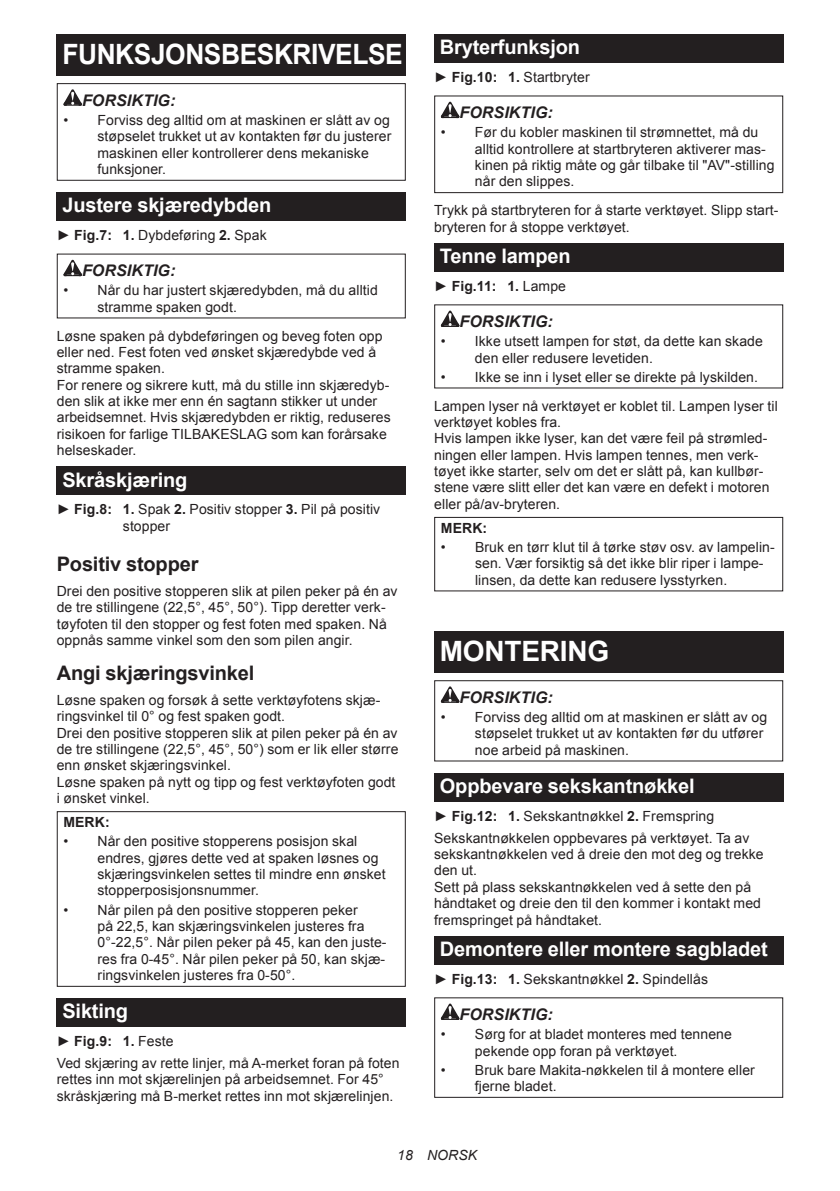
<style>
.page{position:relative;width:840px;height:1191px;background:#fff}
.page>*{position:absolute;margin:0;border:0;box-sizing:border-box;transform-origin:0 0}
.t1{font:700 28px "Arial";letter-spacing:-.015em;color:#fff;scale:.94 1}
.t2{font:700 28px "Arial";letter-spacing:-.015em;color:#fff}
.t3{font:700 20px "Arial";letter-spacing:-.01em;color:#fff}
.t4{font:700 20px "Arial";letter-spacing:-.01em;color:#231f20}
.t5{font:italic 700 16px "Arial";letter-spacing:.005em;color:#231f20}
.t6{font:14px/16.4px "Arial";letter-spacing:.005em;color:#231f20}
.t7{font:700 14px "Arial";letter-spacing:.005em;color:#231f20}
.t8{font:italic 14px "Arial";letter-spacing:.005em;color:#231f20}
.s1{font-weight:700}
.s2{font-weight:400}
</style>
<div class="page">
<div style="left:57px;top:34px;width:348px;height:41px;background:#231f20"></div>
<svg style="left:63px;top:89px;width:19px;height:17px"></svg>
<div style="left:57px;top:83px;width:348px;height:98px;border:1px solid #231f20"></div>
<div style="left:57px;top:192px;width:348px;height:29px;background:#231f20"></div>
<svg style="left:63px;top:260px;width:19px;height:16px"></svg>
<div style="left:57px;top:466px;width:348px;height:29px;background:#231f20"></div>
<div style="left:57px;top:811px;width:348px;height:175px;border:1px solid #231f20"></div>
<div style="left:57px;top:998px;width:348px;height:28px;background:#231f20"></div>
<div style="left:434px;top:34px;width:348px;height:29px;background:#231f20"></div>
<svg style="left:440px;top:102px;width:19px;height:16px"></svg>
<div style="left:434px;top:95px;width:348px;height:98px;border:1px solid #231f20"></div>
<div style="left:434px;top:243px;width:348px;height:28px;background:#231f20"></div>
<svg style="left:440px;top:310px;width:19px;height:17px"></svg>
<div style="left:434px;top:517px;width:348px;height:74px;border:1px solid #231f20"></div>
<div style="left:434px;top:631px;width:348px;height:41px;background:#231f20"></div>
<svg style="left:440px;top:686px;width:19px;height:17px"></svg>
<div style="left:434px;top:680px;width:348px;height:81px;border:1px solid #231f20"></div>
<div style="left:434px;top:773px;width:348px;height:28px;background:#231f20"></div>
<div style="left:434px;top:936px;width:348px;height:28px;background:#231f20"></div>
<svg style="left:440px;top:1003px;width:19px;height:17px"></svg>
<h1 class="t1" style="left:62px;top:35px;width:363px">FUNKSJONSBESKRIVELSE</h1>
<p class="t5" style="left:82px;top:89px;width:95px">FORSIKTIG:</p>
<p class="t6" style="left:97px;top:112px;width:295px;text-indent:-34px">• Forviss deg alltid om at maskinen er slått av og støpselet trukket ut av kontakten før du justerer maskinen eller kontrollerer dens mekaniske funksjoner.</p>
<h2 class="t3" style="left:62px;top:192px;width:210px">Justere skjæredybden</h2>
<p class="t6" style="left:57px;top:227px;width:211px">► <span class="s1">Fig.7: 1.</span> Dybdeføring <span class="s1">2.</span> Spak</p>
<p class="t5" style="left:82px;top:260px;width:95px">FORSIKTIG:</p>
<p class="t6" style="left:97px;top:282px;width:282px;text-indent:-34px">• Når du har justert skjæredybden, må du alltid stramme spaken godt.</p>
<p class="t6" style="left:57px;top:327px;width:335px">Løsne spaken på dybdeføringen og beveg foten opp eller ned. Fest foten ved ønsket skjæredybde ved å stramme spaken.<br>For renere og sikrere kutt, må du stille inn skjæredyb&shy;den slik at ikke mer enn én sagtann stikker ut under arbeidsemnet. Hvis skjæredybden er riktig, reduseres risikoen for farlige TILBAKESLAG som kan forårsake helseskader.</p>
<h2 class="t3" style="left:62px;top:466px;width:126px">Skråskjæring</h2>
<p class="t6" style="left:123px;top:501px;width:259px;text-indent:-66px">► <span class="s1">Fig.8: 1.</span> Spak <span class="s1">2.</span> Positiv stopper <span class="s1">3.</span> Pil på positiv stopper</p>
<h2 class="t4" style="left:57px;top:551px;width:143px">Positiv stopper</h2>
<p class="t6" style="left:57px;top:583px;width:342px">Drei den positive stopperen slik at pilen peker på én av de tre stillingene (22,5°, 45°, 50°). Tipp deretter verk&shy;tøyfoten til den stopper og fest foten med spaken. Nå oppnås samme vinkel som den som pilen angir.</p>
<h2 class="t4" style="left:57px;top:659px;width:199px">Angi skjæringsvinkel</h2>
<p class="t6" style="left:57px;top:692px;width:343px">Løsne spaken og forsøk å sette verktøyfotens skjæ&shy;ringsvinkel til 0° og fest spaken godt.<br>Drei den positive stopperen slik at pilen peker på én av de tre stillingene (22,5°, 45°, 50°) som er lik eller større enn ønsket skjæringsvinkel.<br>Løsne spaken på nytt og tipp og fest verktøyfoten godt i ønsket vinkel.</p>
<p class="t7" style="left:63px;top:812px;width:48px">MERK:</p>
<p class="t6" style="left:97px;top:833px;width:289px;text-indent:-34px">• Når den positive stopperens posisjon skal endres, gjøres dette ved at spaken løsnes og skjæringsvinkelen settes til mindre enn ønsket stopperposisjonsnummer.</p>
<p class="t6" style="left:97px;top:901px;width:290px;text-indent:-34px">• Når pilen på den positive stopperen peker<br>på 22,5, kan skjæringsvinkelen justeres fra 0°-22,5°. Når pilen peker på 45, kan den juste&shy;res fra 0-45°. Når pilen peker på 50, kan skjæ&shy;ringsvinkelen justeres fra 0-50°.</p>
<h2 class="t3" style="left:62px;top:997px;width:67px">Sikting</h2>
<p class="t6" style="left:57px;top:1030px;width:344px;line-height:22px">► <span class="s1">Fig.9: 1.</span> Feste<br>Ved skjæring av rette linjer, må A-merket foran på foten</p>
<p class="t6" style="left:57px;top:1071px;width:338px">rettes inn mot skjærelinjen på arbeidsemnet. For 45° skråskjæring må B-merket rettes inn mot skjærelinjen.</p>
<h2 class="t3" style="left:439px;top:34px;width:142px">Bryterfunksjon</h2>
<p class="t6" style="left:434px;top:69px;width:157px">► <span class="s1">Fig.10: 1.</span> Startbryter</p>
<p class="t5" style="left:459px;top:102px;width:95px">FORSIKTIG:</p>
<p class="t6" style="left:474px;top:124px;width:301px;text-indent:-34px">• Før du kobler maskinen til strømnettet, må du alltid kontrollere at startbryteren aktiverer mas&shy;kinen på riktig måte og går tilbake til "AV"-stilling når den slippes.</p>
<p class="t6" style="left:434px;top:202px;width:345px">Trykk på startbryteren for å starte verktøyet. Slipp start&shy;bryteren for å stoppe verktøyet.</p>
<h2 class="t3" style="left:439px;top:242px;width:132px">Tenne lampen</h2>
<p class="t7" style="left:434px;top:276px;width:133px"><span class="s2">►</span> Fig.11: 1. <span class="s2">Lampe</span></p>
<p class="t5" style="left:459px;top:311px;width:95px">FORSIKTIG:</p>
<p class="t6" style="left:474px;top:333px;width:289px;text-indent:-34px">• Ikke utsett lampen for støt, da dette kan skade den eller redusere levetiden.</p>
<p class="t6" style="left:434px;top:362px;width:345px;line-height:28.8px;text-indent:7px">• Ikke se inn i lyset eller se direkte på lyskilden.<br>Lampen lyser nå verktøyet er koblet til. Lampen lyser til</p>
<p class="t6" style="left:434px;top:414px;width:337px">verktøyet kobles fra.<br>Hvis lampen ikke lyser, kan det være feil på strømled&shy;ningen eller lampen. Hvis lampen tennes, men verk&shy;tøyet ikke starter, selv om det er slått på, kan kullbør&shy;stene være slitt eller det kan være en defekt i motoren eller på/av-bryteren.</p>
<p class="t7" style="left:440px;top:518px;width:48px">MERK:</p>
<p class="t6" style="left:475px;top:539px;width:301px;text-indent:-34px">• Bruk en tørr klut til å tørke støv osv. av lampelin&shy;sen. Vær forsiktig så det ikke blir riper i lampe&shy;linsen, da dette kan redusere lysstyrken.</p>
<h1 class="t2" style="left:439px;top:632px;width:171px">MONTERING</h1>
<p class="t5" style="left:459px;top:686px;width:95px">FORSIKTIG:</p>
<p class="t6" style="left:474px;top:709px;width:293px;text-indent:-34px">• Forviss deg alltid om at maskinen er slått av og støpselet trukket ut av kontakten før du utfører noe arbeid på maskinen.</p>
<h2 class="t3" style="left:439px;top:772px;width:256px">Oppbevare sekskantnøkkel</h2>
<p class="t6" style="left:434px;top:804px;width:316px;line-height:22px">► <span class="s1">Fig.12: 1.</span> Sekskantnøkkel <span class="s1">2.</span> Fremspring<br>Sekskantnøkkelen oppbevares på verktøyet. Ta av</p>
<p class="t6" style="left:434px;top:846px;width:331px">sekskantnøkkelen ved å dreie den mot deg og trekke den ut.<br>Sett på plass sekskantnøkkelen ved å sette den på håndtaket og dreie den til den kommer i kontakt med fremspringet på håndtaket.</p>
<h2 class="t3" style="left:439px;top:935px;width:329px">Demontere eller montere sagbladet</h2>
<p class="t6" style="left:434px;top:970px;width:275px">► <span class="s1">Fig.13: 1.</span> Sekskantnøkkel <span class="s1">2.</span> Spindellås</p>
<p class="t5" style="left:459px;top:1003px;width:95px">FORSIKTIG:</p>
<p class="t6" style="left:474px;top:1026px;width:258px;text-indent:-34px">• Sørg for at bladet monteres med tennene pekende opp foran på verktøyet.</p>
<p class="t6" style="left:474px;top:1061px;width:281px;text-indent:-34px">• Bruk bare Makita-nøkkelen til å montere eller fjerne bladet.</p>
<p class="t8" style="left:397px;top:1146px;width:81px">18 NORSK</p>
</div>
